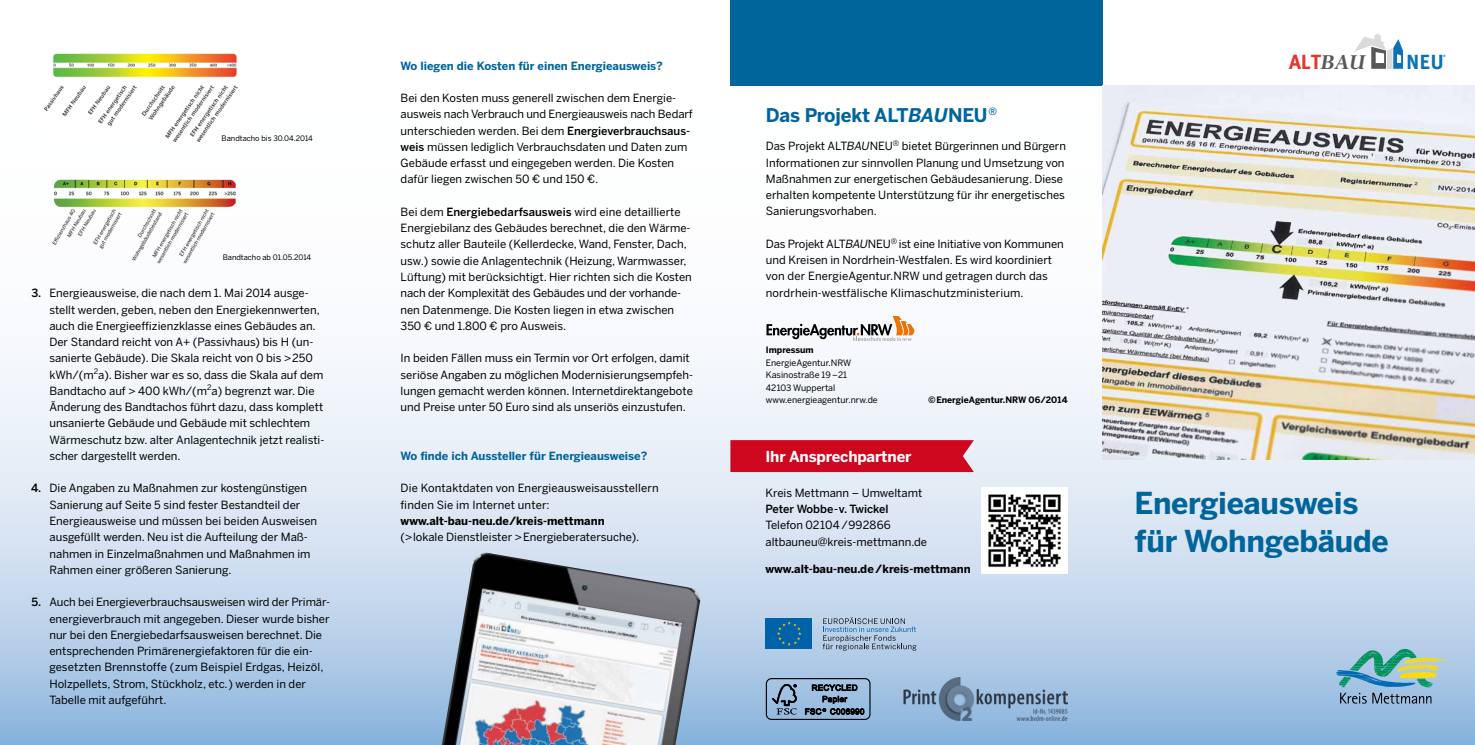
<style>
.page{position:relative;width:1475px;height:745px;background:#fff}
.page>*{position:absolute;margin:0;border:0;box-sizing:border-box;transform-origin:0 0}
.t1{font:700 30px/37.5px "Benton Sans";letter-spacing:-.01em;color:#00659b}
.t2{font:20.5px "Meta Plus Bold Caps";color:#e5352d}
.t3{font:20.5px "Meta Plus Bold Caps";color:#0b72b5}
.t4{font:700 18.75px "Benton Sans";letter-spacing:-.015em;color:#00659b}
.t5{font:700 15px "Benton Sans";letter-spacing:-.01em;color:#fff}
.t6{font:11.25px/16.2px "Benton Sans";color:#000}
.t7{font:700 11.25px "Benton Sans";color:#00659b}
.t8{font:700 11.25px "Benton Sans";color:#000}
.t9{font:500 11.25px "Benton Sans";color:#000}
.t10{font:8.75px/12.5px "Benton Sans";color:#000}
.t11{font:700 8.75px "Benton Sans";color:#000}
.t12{font:7.5px "Benton Sans";color:#000}
.t13{font:3.12px "Meta Plus Bold Caps";color:#0b72b5}
.s1{font-weight:500}
.s2{font-style:italic}
.s3{font-family:"Perpetua";font-weight:700;font-style:italic;font-size:23.5px;color:#58585a}
</style>
<div class="page">
<img style="left:0;top:0;width:1474px;height:744px">
<div style="left:730px;top:440px;width:243px;height:31px;background:#cd071e"></div>
<svg style="left:1335px;top:648px;width:112px;height:55px;background:#87b3b7"></svg>
<svg style="left:1353px;top:33px;width:49px;height:36px"></svg>
<div style="left:730px;top:0;width:372px;height:86px;background:#00659b"></div>
<img style="left:1102px;top:86px;width:372px;height:373px">
<img style="left:981px;top:487px;width:86px;height:85px">
<img style="left:442px;top:550px;width:260px;height:194px">
<img style="left:43px;top:52px;width:203px;height:92px">
<img style="left:51px;top:179px;width:185px;height:84px">
<img style="left:903px;top:676px;width:164px;height:43px">
<svg style="left:766px;top:678px;width:103px;height:41px"></svg>
<div style="left:765px;top:677px;width:105px;height:42px;border:1px solid #000;border-radius:5px"></div>
<svg style="left:772px;top:683px;width:24px;height:31px"></svg>
<svg style="left:805px;top:684px;width:59px;height:30px;background:#6b8299"></svg>
<svg style="left:766px;top:316px;width:148px;height:25px"></svg>
<div style="left:765px;top:617px;width:46px;height:31px;background:#0062a9"></div>
<svg style="left:777px;top:621px;width:24px;height:24px"></svg>
<svg style="left:822px;top:617px;width:94px;height:33px;background:#9db4cc"></svg>
<p class="t12" style="left:221px;top:133px;width:93px">Bandtacho bis 30.04.2014</p>
<p class="t12" style="left:223px;top:253px;width:90px">Bandtacho ab 01.05.2014</p>
<p class="t6" style="left:49px;top:285px;width:276px;text-indent:-18px"><span class="s1">3.</span> Energieausweise, die nach dem 1. Mai 2014 ausge&shy;stellt werden, geben, neben den Energiekennwerten, auch die Energieeffizienzklasse eines Gebäudes an.<br>Der Standard reicht von A+ (Passivhaus) bis H (un&shy;sanierte Gebäude). Die Skala reicht von 0 bis &gt;250 kWh/(m<sup>2</sup>a). Bisher war es so, dass die Skala auf dem Bandtacho auf &gt; 400 kWh/(m<sup>2</sup>a) begrenzt war. Die Änderung des Bandtachos führt dazu, dass komplett unsanierte Gebäude und Gebäude mit schlechtem Wärmeschutz bzw. alter Anlagentechnik jetzt realisti&shy;scher dargestellt werden.</p>
<p class="t6" style="left:50px;top:480px;width:269px;text-indent:-18px"><span class="s1">4.</span> Die Angaben zu Maßnahmen zur kostengünstigen Sanierung auf Seite 5 sind fester Bestandteil der Energieausweise und müssen bei beiden Ausweisen ausgefüllt werden. Neu ist die Aufteilung der Maß&shy;nahmen in Einzelmaßnahmen und Maßnahmen im Rahmen einer größeren Sanierung.</p>
<p class="t6" style="left:49px;top:593px;width:282px;text-indent:-18px"><span class="s1">5.</span> Auch bei Energieverbrauchsausweisen wird der Primär&shy;energieverbrauch mit angegeben. Dieser wurde bisher nur bei den Energiebedarfsausweisen berechnet. Die entsprechenden Primärenergiefaktoren für die ein&shy;gesetzten Brennstoffe (zum Beispiel Erdgas, Heizöl, Holzpellets, Strom, Stückholz, etc.) werden in der Tabelle mit aufgeführt.</p>
<p class="t7" style="left:400px;top:59px;width:264px">Wo liegen die Kosten für einen Energieausweis?</p>
<p class="t6" style="left:400px;top:90px;width:293px">Bei den Kosten muss generell zwischen dem Energie&shy;ausweis nach Verbrauch und Energieausweis nach Bedarf unterschieden werden. Bei dem <span class="s1">Energieverbrauchsaus&shy;weis</span> müssen lediglich Verbrauchsdaten und Daten zum Gebäude erfasst und eingegeben werden. Die Kosten dafür liegen zwischen 50 € und 150 €.</p>
<p class="t6" style="left:400px;top:203px;width:293px">Bei dem <span class="s1">Energiebedarfsausweis</span> wird eine detaillierte Energiebilanz des Gebäudes berechnet, die den Wärme&shy;schutz aller Bauteile (Kellerdecke, Wand, Fenster, Dach, usw.) sowie die Anlagentechnik (Heizung, Warmwasser, Lüftung) mit berücksichtigt. Hier richten sich die Kosten nach der Komplexität des Gebäudes und der vorhande&shy;nen Datenmenge. Die Kosten liegen in etwa zwischen 350 € und 1.800 € pro Ausweis.</p>
<p class="t6" style="left:400px;top:350px;width:294px">In beiden Fällen muss ein Termin vor Ort erfolgen, damit seriöse Angaben zu möglichen Modernisierungsempfeh&shy;lungen gemacht werden können. Internetdirektangebote und Preise unter 50 Euro sind als unseriös einzustufen.</p>
<p class="t7" style="left:400px;top:449px;width:248px">Wo finde ich Aussteller für Energieausweise?</p>
<p class="t6" style="left:400px;top:480px;width:259px">Die Kontaktdaten von Energieausweisausstellern finden Sie im Internet unter:</p>
<p class="t8" style="left:400px;top:514px;width:205px">www.alt-bau-neu.de/kreis-mettmann</p>
<p class="t6" style="left:400px;top:528px;width:240px">(&gt;lokale Dienstleister &gt;Energieberatersuche).</p>
<h3 class="t4" style="left:765px;top:104px;width:233px">Das Projekt ALT<span class="s2">BAU</span>NEU<sup>®</sup></h3>
<p class="t6" style="left:765px;top:138px;width:301px">Das Projekt ALT<span class="s2">BAU</span>NEU<sup>®</sup> bietet Bürgerinnen und Bürgern Informationen zur sinnvollen Planung und Umsetzung von Maßnahmen zur energetischen Gebäudesanierung. Diese erhalten kompetente Unterstützung für ihr energetisches Sanierungsvorhaben.</p>
<p class="t6" style="left:765px;top:235px;width:299px">Das Projekt ALT<span class="s2">BAU</span>NEU<sup>®</sup> ist eine Initiative von Kommunen und Kreisen in Nordrhein-Westfalen. Es wird koordiniert von der EnergieAgentur.NRW und getragen durch das nordrhein-westfälische Klimaschutzministerium.</p>
<p class="t11" style="left:765px;top:344px;width:49px">Impressum</p>
<p class="t10" style="left:765px;top:356px;width:113px">EnergieAgentur.NRW<br>Kasinostraße 19 –21<br>42103 Wuppertal www.energieagentur.nrw.de</p>
<p class="t11" style="left:927px;top:394px;width:141px">©EnergieAgentur.NRW 06/2014</p>
<h3 class="t5" style="left:765px;top:447px;width:147px">Ihr Ansprechpartner</h3>
<p class="t6" style="left:765px;top:484px;width:158px">Kreis Mettmann – Umweltamt</p>
<p class="t9" style="left:765px;top:502px;width:125px">Peter Wobbe-v. Twickel</p>
<p class="t6" style="left:765px;top:516px;width:163px">Telefon 02104 / 992866 altbauneu@kreis-mettmann.de</p>
<p class="t8" style="left:765px;top:562px;width:207px">www.alt-bau-neu.de/kreis-mettmann</p>
<h2 class="t2" style="left:1288px;top:50px;width:81px">ALT<span class="s3">BAU</span></h2>
<h2 class="t3" style="left:1405px;top:50px;width:39px">NEU</h2>
<p class="t13" style="left:1442px;top:54px;width:4px">®</p>
<h1 class="t1" style="left:1134px;top:484px;width:256px">Energieausweis für Wohngebäude</h1>
</div>
